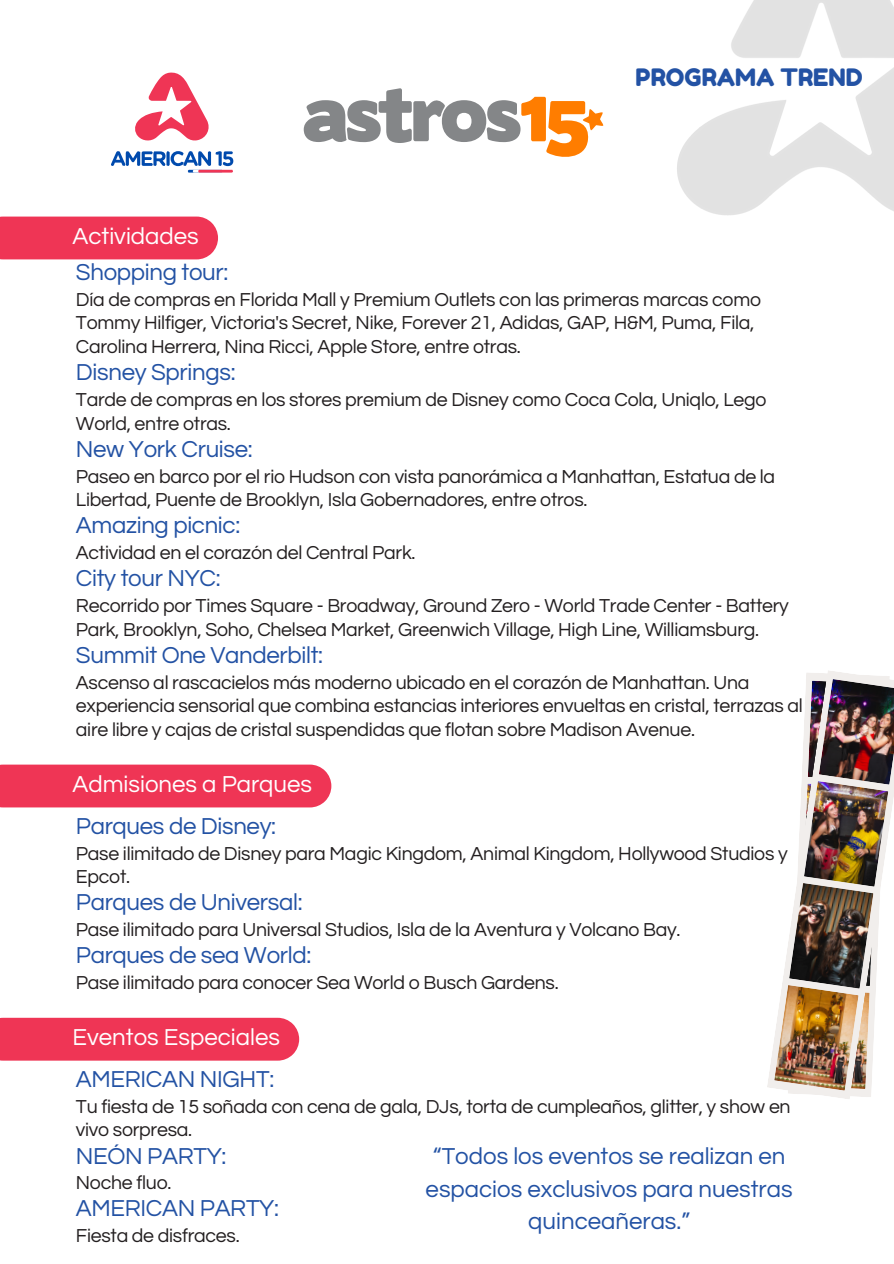
<style>
.page{position:relative;width:894px;height:1264px;background:#fff}
.page>*{position:absolute;margin:0;border:0;box-sizing:border-box;transform-origin:0 0}
.t1{font:24px/32.7px "Questrial";letter-spacing:-.015em;color:#2352a4;text-align:center}
.t2{font:24px "Questrial";color:#fff}
.t3{font:24px "Fredoka One";color:#2352a4}
.t4{font:19.5px/23.7px "Questrial";letter-spacing:-.015em;color:#231f20}
</style>
<div class="page">
<svg style="left:135px;top:73px;width:74px;height:68px"></svg>
<svg style="left:111px;top:151px;width:122px;height:22px"></svg>
<img style="left:603px;top:0;width:290px;height:216px">
<div style="left:0;top:216px;width:218px;height:43px;background:#ef3555"></div>
<div style="left:0;top:764px;width:331px;height:43px;background:#ef3555"></div>
<div style="left:0;top:1017px;width:299px;height:43px;background:#ef3555"></div>
<svg style="left:767px;top:671px;width:126px;height:428px"></svg>
<img style="left:774px;top:985px;width:84px;height:105px">
<img style="left:788px;top:883px;width:85px;height:105px">
<img style="left:818px;top:679px;width:75px;height:105px">
<img style="left:803px;top:781px;width:85px;height:105px">
<svg style="left:319px;top:88px;width:284px;height:69px"></svg>
<p class="t2" style="left:73px;top:224px;width:128px">Actividades</p>
<p class="t3" style="left:635px;top:63px;width:228px">PROGRAMA TREND</p>
<p class="t1" style="left:76px;top:256px;width:154px">Shopping tour:</p>
<p class="t4" style="left:76px;top:288px;width:686px">Día de compras en Florida Mall y Premium Outlets con las primeras marcas como<br>Tommy Hilfiger, Victoria's Secret, Nike, Forever 21, Adidas, GAP, H&amp;M, Puma, Fila,<br>Carolina Herrera, Nina Ricci, Apple Store, entre otras.</p>
<p class="t1" style="left:76px;top:356px;width:161px">Disney Springs:</p>
<p class="t4" style="left:76px;top:388px;width:692px">Tarde de compras en los stores premium de Disney como Coca Cola, Uniqlo, Lego<br>World, entre otras.</p>
<p class="t1" style="left:76px;top:433px;width:178px">New York Cruise:</p>
<p class="t4" style="left:76px;top:465px;width:700px">Paseo en barco por el rio Hudson con vista panorámica a Manhattan, Estatua de la<br>Libertad, Puente de Brooklyn, Isla Gobernadores, entre otros.</p>
<p class="t1" style="left:76px;top:509px;width:166px">Amazing picnic:</p>
<p class="t4" style="left:76px;top:541px;width:341px">Actividad en el corazón del Central Park.</p>
<p class="t1" style="left:76px;top:562px;width:146px">City tour NYC:</p>
<p class="t4" style="left:76px;top:594px;width:714px">Recorrido por Times Square - Broadway, Ground Zero - World Trade Center - Battery<br>Park, Brooklyn, Soho, Chelsea Market, Greenwich Village, High Line, Williamsburg.</p>
<p class="t1" style="left:76px;top:639px;width:248px">Summit One Vanderbilt:</p>
<p class="t4" style="left:76px;top:670px;width:728px">Ascenso al rascacielos más moderno ubicado en el corazón de Manhattan. Una experiencia sensorial que combina estancias interiores envueltas en cristal, terrazas al aire libre y cajas de cristal suspendidas que flotan sobre Madison Avenue.</p>
<p class="t2" style="left:73px;top:772px;width:241px">Admisiones a Parques</p>
<p class="t1" style="left:76px;top:810px;width:202px">Parques de Disney:</p>
<p class="t4" style="left:76px;top:841px;width:713px">Pase ilimitado de Disney para Magic Kingdom, Animal Kingdom, Hollywood Studios y<br>Epcot.</p>
<p class="t1" style="left:76px;top:886px;width:228px">Parques de Universal:</p>
<p class="t4" style="left:76px;top:918px;width:606px">Pase ilimitado para Universal Studios, Isla de la Aventura y Volcano Bay.</p>
<p class="t1" style="left:76px;top:939px;width:237px">Parques de sea World:</p>
<p class="t4" style="left:76px;top:971px;width:484px">Pase ilimitado para conocer Sea World o Busch Gardens.</p>
<p class="t2" style="left:73px;top:1025px;width:209px">Eventos Especiales</p>
<p class="t1" style="left:76px;top:1063px;width:200px">AMERICAN NIGHT:</p>
<p class="t4" style="left:76px;top:1095px;width:716px">Tu fiesta de 15 soñada con cena de gala, DJs, torta de cumpleaños, glitter, y show en vivo sorpresa.</p>
<p class="t1" style="left:76px;top:1139px;width:152px">NEÓN PARTY:</p>
<p class="t4" style="left:76px;top:1171px;width:97px">Noche fluo.</p>
<p class="t1" style="left:76px;top:1192px;width:204px">AMERICAN PARTY:</p>
<p class="t4" style="left:76px;top:1224px;width:165px">Fiesta de disfraces.</p>
<p class="t1" style="left:425px;top:1140px;width:368px">“Todos los eventos se realizan en espacios exclusivos para nuestras quinceañeras.”</p>
</div>
